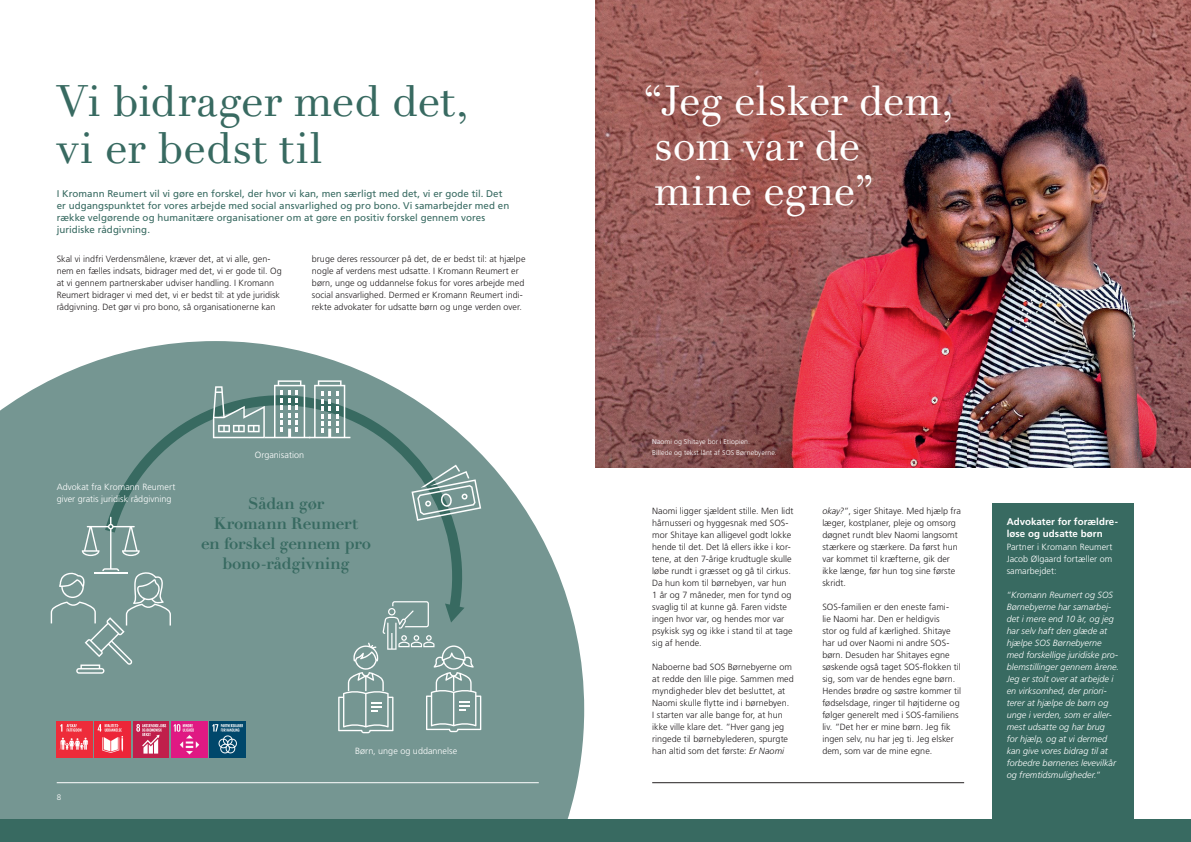
<style>
.page{position:relative;width:1191px;height:842px;background:#fff}
.page>*{position:absolute;margin:0;border:0;box-sizing:border-box;transform-origin:0 0}
.t1{font:43px/47px "Didote Text Pro";letter-spacing:-.01em;color:#386a61}
.t2{font:41px/45px "Didote Text Pro";letter-spacing:-.02em;color:#fff}
.t3{font:700 16px/20px "Didote Text Pro";letter-spacing:-.005em;color:#386a61;text-align:center}
.t4{font:9.8px/12px "Frutiger LT Std";letter-spacing:.005em;color:#386a61}
.t5{font:700 9.8px/12px "Frutiger LT Std";letter-spacing:.005em;color:#fff}
.t6{font:300 9px/12px "Frutiger LT Std";letter-spacing:.005em;color:#231f20}
.t7{font:italic 300 9px/12px "Frutiger LT Std";letter-spacing:.005em;color:#fff}
.t8{font:300 9px/12px "Frutiger LT Std";color:#fff}
.t9{font:300 8px "Frutiger LT Std";color:#fff}
.t10{font:300 7px/11px "Frutiger LT Std";letter-spacing:.015em;color:#fff}
.s1{font-style:italic}
.s2{font-style:normal}
</style>
<div class="page">
<svg style="left:0;top:341px;width:584px;height:478px;fill:#759692"></svg>
<svg style="left:98px;top:381px;width:373px;height:239px;background:#779793"></svg>
<svg style="left:411px;top:465px;width:70px;height:56px;background:#85a29e"></svg>
<svg style="left:338px;top:601px;width:143px;height:132px;background:#83a19d"></svg>
<svg style="left:51px;top:517px;width:120px;height:157px;background:#809e9a"></svg>
<svg style="left:213px;top:380px;width:137px;height:58px;background:#88a5a1"></svg>
<div style="left:0;top:819px;width:1191px;height:23px;background:#386a61"></div>
<img style="left:57px;top:722px;width:35px;height:35px">
<img style="left:171px;top:722px;width:36px;height:35px">
<img style="left:210px;top:722px;width:35px;height:35px">
<img style="left:95px;top:722px;width:36px;height:35px">
<img style="left:133px;top:722px;width:36px;height:35px">
<hr style="left:57px;top:782px;width:482px;height:1px;background:#fff">
<hr style="left:652px;top:782px;width:312px;height:1px;background:#231f20">
<img style="left:595px;top:0;width:596px;height:468px">
<div style="left:992px;top:503px;width:142px;height:316px;background:#386a61"></div>
<h1 class="t1" style="left:57px;top:78px;width:413px">Vi bidrager med det, vi er bedst til</h1>
<p class="t4" style="left:57px;top:187px;width:454px">I Kromann Reumert vil vi gøre en forskel, der hvor vi kan, men særligt med det, vi er gode til. Det er udgangspunktet for vores arbejde med social ansvarlighed og pro bono. Vi samarbejder med en række velgørende og humanitære organisationer om at gøre en positiv forskel gennem vores juridiske rådgivning.</p>
<p class="t6" style="left:57px;top:253px;width:226px">Skal vi indfri Verdensmålene, kræver det, at vi alle, gen&shy;nem en fælles indsats, bidrager med det, vi er gode til. Og at vi gennem partnerskaber udviser handling. I Kromann Reumert bidrager vi med det, vi er bedst til: at yde juridisk rådgivning. Det gør vi pro bono, så organisationerne kan</p>
<p class="t6" style="left:312px;top:253px;width:215px">bruge deres ressourcer på det, de er bedst til: at hjælpe nogle af verdens mest udsatte. I Kromann Reumert er børn, unge og uddannelse fokus for vores arbejde med social ansvarlighed. Dermed er Kromann Reumert indi&shy;rekte advokater for udsatte børn og unge verden over.</p>
<p class="t8" style="left:57px;top:481px;width:120px">Advokat fra Kromann Reumert giver gratis juridisk rådgivning</p>
<p class="t8" style="left:255px;top:449px;width:51px">Organisation</p>
<h3 class="t3" style="left:201px;top:493px;width:171px">Sådan gør<br>Kromann Reumert<br>en forskel gennem pro bono-rådgivning</h3>
<p class="t9" style="left:57px;top:792px;width:6px">8</p>
<p class="t8" style="left:355px;top:745px;width:104px">Børn, unge og uddannelse</p>
<h2 class="t2" style="left:643px;top:79px;width:312px">“Jeg elsker dem, som var de mine egne”</h2>
<p class="t10" style="left:652px;top:436px;width:126px">Naomi og Shitaye bor i Etiopien.<br>Billede og tekst lånt af SOS Børnebyerne.</p>
<p class="t6" style="left:652px;top:505px;width:143px">Naomi ligger sjældent stille. Men lidt hårnusseri og hyggesnak med SOS&shy;mor Shitaye kan alligevel godt lokke hende til det. Det lå ellers ikke i kor&shy;tene, at den 7-årige krudtugle skulle løbe rundt i græsset og gå til cirkus.<br>Da hun kom til børnebyen, var hun 1 år og 7 måneder, men for tynd og svaglig til at kunne gå. Faren vidste ingen hvor var, og hendes mor var psykisk syg og ikke i stand til at tage sig af hende.</p>
<p class="t6" style="left:652px;top:661px;width:143px">Naboerne bad SOS Børnebyerne om at redde den lille pige. Sammen med myndigheder blev det besluttet, at Naomi skulle flytte ind i børnebyen.<br>I starten var alle bange for, at hun ikke ville klare det. ”Hver gang jeg ringede til børnebylederen, spurgte han altid som det første: <span class="s1">Er Naomi</span></p>
<p class="t6" style="left:822px;top:505px;width:140px"><span class="s1">okay?</span>”, siger Shitaye. Med hjælp fra læger, kostplaner, pleje og omsorg døgnet rundt blev Naomi langsomt stærkere og stærkere. Da først hun var kommet til kræfterne, gik der ikke længe, før hun tog sine første skridt.</p>
<p class="t6" style="left:822px;top:601px;width:140px">SOS-familien er den eneste fami-<br>lie Naomi har. Den er heldigvis<br>stor og fuld af kærlighed. Shitaye har ud over Naomi ni andre SOS&shy;børn. Desuden har Shitayes egne søskende også taget SOS-flokken til sig, som var de hendes egne børn.<br>Hendes brødre og søstre kommer til fødselsdage, ringer til højtiderne og følger generelt med i SOS-familiens liv. ”Det her er mine børn. Jeg fik ingen selv, nu har jeg ti. Jeg elsker dem, som var de mine egne.</p>
<p class="t5" style="left:1006px;top:516px;width:113px">Advokater for forældre&shy;løse og udsatte børn</p>
<p class="t8" style="left:1006px;top:541px;width:107px;text-align:justify">Partner i Kromann Reumert Jacob Ølgaard fortæller om samarbejdet:</p>
<p class="t7" style="left:1006px;top:589px;width:114px"><span class="s2">“</span>Kromann Reumert og SOS<br>Børnebyerne har samarbej&shy;det i mere end 10 år, og jeg har selv haft den glæde at hjælpe SOS Børnebyerne med forskellige juridiske pro&shy;blemstillinger gennem årene.<br>Jeg er stolt over at arbejde i en virksomhed, der priori&shy;terer at hjælpe de børn og unge i verden, som er aller&shy;mest udsatte og har brug<br>for hjælp, og at vi dermed kan give vores bidrag til at forbedre børnenes levevilkår og fremtidsmuligheder.<span class="s2">”</span></p>
</div>
